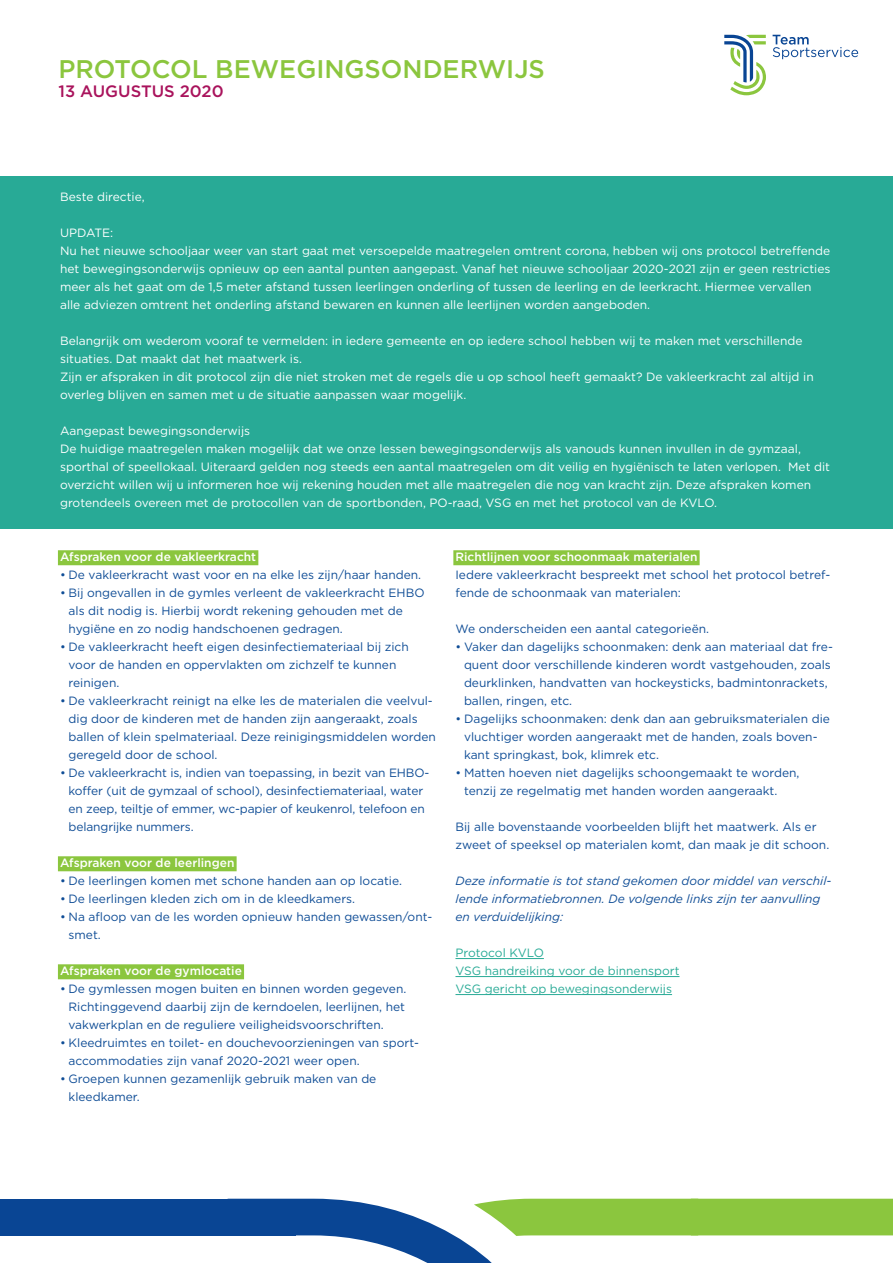
<style>
.page{position:relative;width:893px;height:1263px;background:#fff}
.page>*{position:absolute;margin:0;border:0;box-sizing:border-box;transform-origin:0 0}
.kop{font:500 25.5px "Gotham";color:#8bc63e}
.kop-2{font:500 16.5px "Gotham";color:#a9135c}
.body{font:12px/18px "Gotham";color:#0f4d96}
.body-2{font:12px/18px "Gotham";color:#fff}
.body-3{font:italic 12px/18px "Gotham";color:#0f4d96}
.tk{font:500 12px "Gotham";color:#fff}
.body-4{font:12px "Gotham";color:#28aa96}
</style>
<div class="page">
<div style="left:0;top:176px;width:893px;height:353px;background:#28aa96"></div>
<svg style="left:724px;top:35px;width:42px;height:60px"></svg>
<svg style="left:773px;top:35px;width:85px;height:24px"></svg>
<svg style="left:228px;top:1199px;width:470px;height:64px"></svg>
<div style="left:0;top:1199px;width:295px;height:36px;background:#094594"></div>
<div style="left:691px;top:1199px;width:202px;height:36px;background:#8bc63e"></div>
<div style="left:58px;top:550px;width:200px;height:15px;background:#8bc63e"></div>
<div style="left:58px;top:856px;width:179px;height:15px;background:#8bc63e"></div>
<div style="left:58px;top:964px;width:186px;height:15px;background:#8bc63e"></div>
<div style="left:453px;top:550px;width:247px;height:15px;background:#8bc63e"></div>
<hr style="left:455px;top:958px;width:89px;height:1px;background:#28aa96">
<hr style="left:455px;top:976px;width:224px;height:1px;background:#28aa96">
<hr style="left:455px;top:994px;width:217px;height:1px;background:#28aa96">
<p class="kop" style="left:58px;top:52px;width:488px">PROTOCOL BEWEGINGSONDERWIJS</p>
<p class="kop-2" style="left:58px;top:81px;width:167px">13 AUGUSTUS 2020</p>
<p class="body-2" style="left:60px;top:187px;width:86px">Beste directie,</p>
<p class="body-2" style="left:60px;top:223px;width:55px">UPDATE:</p>
<p class="body-2" style="left:60px;top:241px;width:772px">Nu het nieuwe schooljaar weer van start gaat met versoepelde maatregelen omtrent corona, hebben wij ons protocol betreffende het bewegingsonderwijs opnieuw op een aantal punten aangepast. Vanaf het nieuwe schooljaar 2020-2021 zijn er geen restricties meer als het gaat om de 1,5 meter afstand tussen leerlingen onderling of tussen de leerling en de leerkracht. Hiermee vervallen alle adviezen omtrent het onderling afstand bewaren en kunnen alle leerlijnen worden aangeboden.</p>
<p class="body-2" style="left:60px;top:331px;width:744px">Belangrijk om wederom vooraf te vermelden: in iedere gemeente en op iedere school hebben wij te maken met verschillende situaties. Dat maakt dat het maatwerk is.</p>
<p class="body-2" style="left:60px;top:367px;width:755px">Zijn er afspraken in dit protocol zijn die niet stroken met de regels die u op school heeft gemaakt? De vakleerkracht zal altijd in overleg blijven en samen met u de situatie aanpassen waar mogelijk.</p>
<p class="body-2" style="left:60px;top:421px;width:192px">Aangepast bewegingsonderwijs</p>
<p class="body-2" style="left:60px;top:439px;width:772px">De huidige maatregelen maken mogelijk dat we onze lessen bewegingsonderwijs als vanouds kunnen invullen in de gymzaal, sporthal of speellokaal. Uiteraard gelden nog steeds een aantal maatregelen om dit veilig en hygiënisch te laten verlopen. Met dit overzicht willen wij u informeren hoe wij rekening houden met alle maatregelen die nog van kracht zijn. Deze afspraken komen grotendeels overeen met de protocollen van de sportbonden, PO-raad, VSG en met het protocol van de KVLO.</p>
<p class="tk" style="left:60px;top:549px;width:198px">Afspraken voor de vakleerkracht</p>
<p class="body" style="left:60px;top:565px;width:363px">• De vakleerkracht wast voor en na elke les zijn/haar handen.</p>
<p class="body" style="left:69px;top:583px;width:358px;text-indent:-9px">• Bij ongevallen in de gymles verleent de vakleerkracht EHBO als dit nodig is. Hierbij wordt rekening gehouden met de hygiëne en zo nodig handschoenen gedragen.</p>
<p class="body" style="left:69px;top:637px;width:342px;text-indent:-9px">• De vakleerkracht heeft eigen desinfectiemateriaal bij zich voor de handen en oppervlakten om zichzelf te kunnen reinigen.</p>
<p class="body" style="left:69px;top:691px;width:369px;text-indent:-9px">• De vakleerkracht reinigt na elke les de materialen die veelvul&shy;dig door de kinderen met de handen zijn aangeraakt, zoals ballen of klein spelmateriaal. Deze reinigingsmiddelen worden geregeld door de school.</p>
<p class="body" style="left:69px;top:763px;width:362px;text-indent:-9px">• De vakleerkracht is, indien van toepassing, in bezit van EHBO&shy;koffer (uit de gymzaal of school), desinfectiemateriaal, water en zeep, teiltje of emmer, wc-papier of keukenrol, telefoon en belangrijke nummers.</p>
<p class="tk" style="left:60px;top:855px;width:176px">Afspraken voor de leerlingen</p>
<p class="body" style="left:60px;top:871px;width:343px">• De leerlingen komen met schone handen aan op locatie.</p>
<p class="body" style="left:60px;top:889px;width:297px">• De leerlingen kleden zich om in de kleedkamers.</p>
<p class="body" style="left:69px;top:907px;width:365px;text-indent:-9px">• Na afloop van de les worden opnieuw handen gewassen/ont&shy;smet.</p>
<p class="tk" style="left:60px;top:963px;width:183px">Afspraken voor de gymlocatie</p>
<p class="body" style="left:69px;top:979px;width:339px;text-align:justify;text-indent:-9px">• De gymlessen mogen buiten en binnen worden gegeven.<br>Richtinggevend daarbij zijn de kerndoelen, leerlijnen, het vakwerkplan en de reguliere veiligheidsvoorschriften.</p>
<p class="body" style="left:69px;top:1033px;width:352px;text-indent:-9px">• Kleedruimtes en toilet- en douchevoorzieningen van sport&shy;accommodaties zijn vanaf 2020-2021 weer open.</p>
<p class="body" style="left:69px;top:1069px;width:309px;text-indent:-9px">• Groepen kunnen gezamenlijk gebruik maken van de kleedkamer.</p>
<p class="tk" style="left:455px;top:549px;width:243px">Richtlijnen voor schoonmaak materialen</p>
<p class="body" style="left:455px;top:565px;width:376px">Iedere vakleerkracht bespreekt met school het protocol betref&shy;fende de schoonmaak van materialen:</p>
<p class="body" style="left:455px;top:619px;width:255px">We onderscheiden een aantal categorieën.</p>
<p class="body" style="left:464px;top:637px;width:370px;text-indent:-9px">• Vaker dan dagelijks schoonmaken: denk aan materiaal dat fre&shy;quent door verschillende kinderen wordt vastgehouden, zoals deurklinken, handvatten van hockeysticks, badmintonrackets, ballen, ringen, etc.</p>
<p class="body" style="left:464px;top:709px;width:367px;text-indent:-9px">• Dagelijks schoonmaken: denk dan aan gebruiksmaterialen die vluchtiger worden aangeraakt met de handen, zoals boven&shy;kant springkast, bok, klimrek etc.</p>
<p class="body" style="left:464px;top:763px;width:337px;text-indent:-9px">• Matten hoeven niet dagelijks schoongemaakt te worden, tenzij ze regelmatig met handen worden aangeraakt.</p>
<p class="body" style="left:455px;top:817px;width:375px">Bij alle bovenstaande voorbeelden blijft het maatwerk. Als er zweet of speeksel op materialen komt, dan maak je dit schoon.</p>
<p class="body-3" style="left:455px;top:871px;width:377px">Deze informatie is tot stand gekomen door middel van verschil&shy;lende informatiebronnen. De volgende links zijn ter aanvulling en verduidelijking:</p>
<p class="body-4" style="left:455px;top:945px;width:90px">Protocol KVLO</p>
<p class="body-4" style="left:455px;top:963px;width:226px">VSG handreiking voor de binnensport</p>
<p class="body-4" style="left:455px;top:981px;width:218px">VSG gericht op bewegingsonderwijs</p>
</div>
